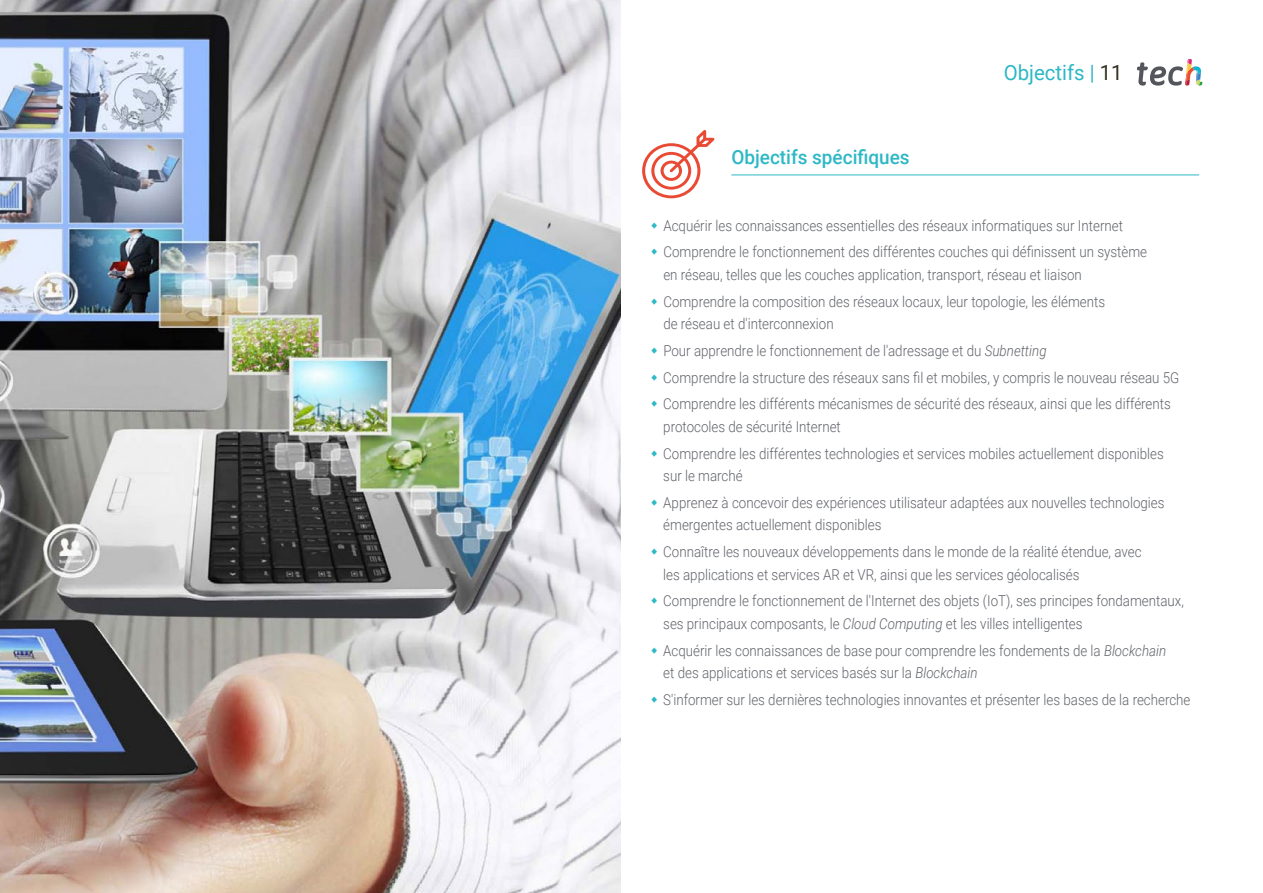
<style>
.page{position:relative;width:1263px;height:893px;background:#fff}
.page>*{position:absolute;margin:0;border:0;box-sizing:border-box;transform-origin:0 0}
.t1{font:21px "Roboto";color:#2db8c5}
.t2{font:500 19.5px "Roboto";color:#2db8c5}
.t3{font:300 15px/26.7px "Roboto";color:#61646a;scale:.89 1}
.s1{color:#312e20}
.s2{font-style:italic}
</style>
<div class="page">
<hr style="left:731px;top:175px;width:468px;height:1px;background:#2db8c5">
<svg style="left:642px;top:130px;width:72px;height:68px"></svg>
<img style="left:0;top:0;width:621px;height:893px">
<svg style="left:1137px;top:59px;width:65px;height:27px"></svg>
<h2 class="t2" style="left:731px;top:144px;width:180px">Objectifs spécifiques</h2>
<h1 class="t1" style="left:1004px;top:57px;width:120px">Objectifs | <span class="s1">11</span></h1>
<p class="t3" style="left:663px;top:211px;width:545px">Acquérir les connaissances essentielles des réseaux informatiques sur Internet<br>Comprendre le fonctionnement des différentes couches qui définissent un système</p>
<p class="t3" style="left:663px;top:261px;width:498px">en réseau, telles que les couches application, transport, réseau et liaison<br>Comprendre la composition des réseaux locaux, leur topologie, les éléments</p>
<p class="t3" style="left:663px;top:310px;width:581px">de réseau et d'interconnexion<br>Pour apprendre le fonctionnement de l'adressage et du <span class="s2">Subnetting<br></span>Comprendre la structure des réseaux sans fil et mobiles, y compris le nouveau réseau 5G Comprendre les différents mécanismes de sécurité des réseaux, ainsi que les différents</p>
<p class="t3" style="left:663px;top:413px;width:564px">protocoles de sécurité Internet<br>Comprendre les différentes technologies et services mobiles actuellement disponibles</p>
<p class="t3" style="left:663px;top:462px;width:565px">sur le marché<br>Apprenez à concevoir des expériences utilisateur adaptées aux nouvelles technologies</p>
<p class="t3" style="left:663px;top:511px;width:539px">émergentes actuellement disponibles<br>Connaître les nouveaux développements dans le monde de la réalité étendue, avec</p>
<p class="t3" style="left:663px;top:560px;width:587px">les applications et services AR et VR, ainsi que les services géolocalisés<br>Comprendre le fonctionnement de l'Internet des objets (IoT), ses principes fondamentaux,</p>
<p class="t3" style="left:663px;top:610px;width:567px">ses principaux composants, le <span class="s2">Cloud Computing</span> et les villes intelligentes<br>Acquérir les connaissances de base pour comprendre les fondements de la <span class="s2">Blockchain</span></p>
<p class="t3" style="left:663px;top:659px;width:594px">et des applications et services basés sur la <span class="s2">Blockchain<br></span>S'informer sur les dernières technologies innovantes et présenter les bases de la recherche</p>
</div>
